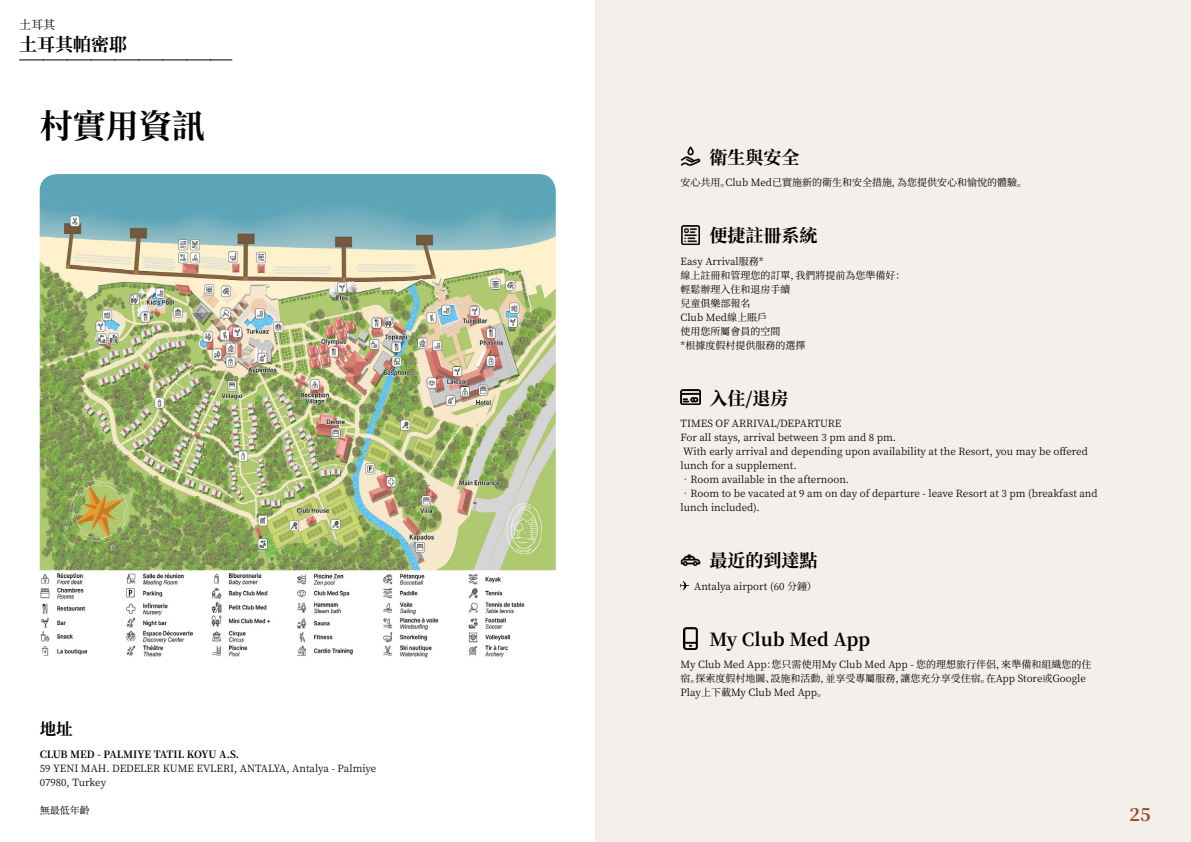
<style>
.page{position:relative;width:1191px;height:842px;background:#fff}
.page>*{position:absolute;margin:0;border:0;box-sizing:border-box;transform-origin:0 0}
.t1{font:700 33px "Noto Serif SC";color:#000}
.t2{font:700 18px "Noto Serif SC";color:#000}
.t3{font:700 18px "Noto Serif SC";color:#9d432c}
.t4{font:700 16.5px "Noto Serif SC";color:#000}
.t5{font:12px "Noto Serif SC";color:#000}
.t6{font:10px/14px "Noto Serif SC";color:#000}
.t7{font:700 10px "Noto Serif SC";color:#000}
</style>
<div class="page">
<div style="left:595px;top:0;width:596px;height:842px;background:#f3f0ec"></div>
<img style="left:40px;top:174px;width:516px;height:484px">
<svg style="left:20px;top:60px;width:212px;height:1px"></svg>
<img style="left:680px;top:146px;width:20px;height:20px">
<img style="left:681px;top:225px;width:18px;height:20px">
<img style="left:680px;top:390px;width:20px;height:15px">
<img style="left:680px;top:554px;width:20px;height:13px">
<svg style="left:680px;top:581px;width:9px;height:9px"></svg>
<img style="left:684px;top:628px;width:13px;height:21px">
<p class="t5" style="left:19px;top:17px;width:37px">土耳其</p>
<h2 class="t2" style="left:19px;top:34px;width:110px">土耳其帕密耶</h2>
<h1 class="t1" style="left:40px;top:107px;width:166px">村實用資訊</h1>
<h3 class="t4" style="left:40px;top:720px;width:34px">地址</h3>
<p class="t7" style="left:40px;top:748px;width:201px">CLUB MED - PALMIYE TATIL KOYU A.S.</p>
<p class="t6" style="left:40px;top:761px;width:338px">59 YENI MAH. DEDELER KUME EVLERI, ANTALYA, Antalya - Palmiye<br>07980, Turkey</p>
<p class="t6" style="left:40px;top:803px;width:51px">無最低年齡</p>
<h2 class="t2" style="left:709px;top:147px;width:91px">衛生與安全</h2>
<p class="t6" style="left:680px;top:176px;width:348px">安心共用。Club Med已實施新的衛生和安全措施，為您提供安心和愉悅的體驗。</p>
<h2 class="t2" style="left:709px;top:225px;width:109px">便捷註冊系統</h2>
<p class="t6" style="left:680px;top:254px;width:226px">Easy Arrival服務*<br>線上註冊和管理您的訂單，我們將提前為您準備好：輕鬆辦理入住和退房手續<br>兒童俱樂部報名<br>Club Med線上賬戶<br>使用您所屬會員的空間<br>*根據度假村提供服務的選擇</p>
<h2 class="t2" style="left:709px;top:388px;width:81px">入住/退房</h2>
<p class="t6" style="left:680px;top:417px;width:409px">TIMES OF ARRIVAL/DEPARTURE<br>For all stays, arrival between 3 pm and 8 pm.<br>With early arrival and depending upon availability at the Resort, you may be offered lunch for a supplement.</p>
<p class="t6" style="left:680px;top:473px;width:170px">•Room available in the afternoon.</p>
<p class="t6" style="left:680px;top:487px;width:419px">•Room to be vacated at 9 am on day of departure - leave Resort at 3 pm (breakfast and lunch included).</p>
<h2 class="t2" style="left:709px;top:550px;width:109px">最近的到達點</h2>
<p class="t6" style="left:694px;top:579px;width:124px">Antalya airport (60 分鐘）</p>
<h2 class="t2" style="left:709px;top:629px;width:162px">My Club Med App</h2>
<p class="t6" style="left:680px;top:658px;width:412px">My Club Med App：您只需使用My Club Med App - 您的理想旅行伴侶，來準備和組織您的住宿。探索度假村地圖、設施和活動，並享受專屬服務，讓您充分享受住宿。在App Store或Google<br>Play上下載My Club Med App。</p>
<h2 class="t3" style="left:1129px;top:804px;width:23px">25</h2>
</div>
